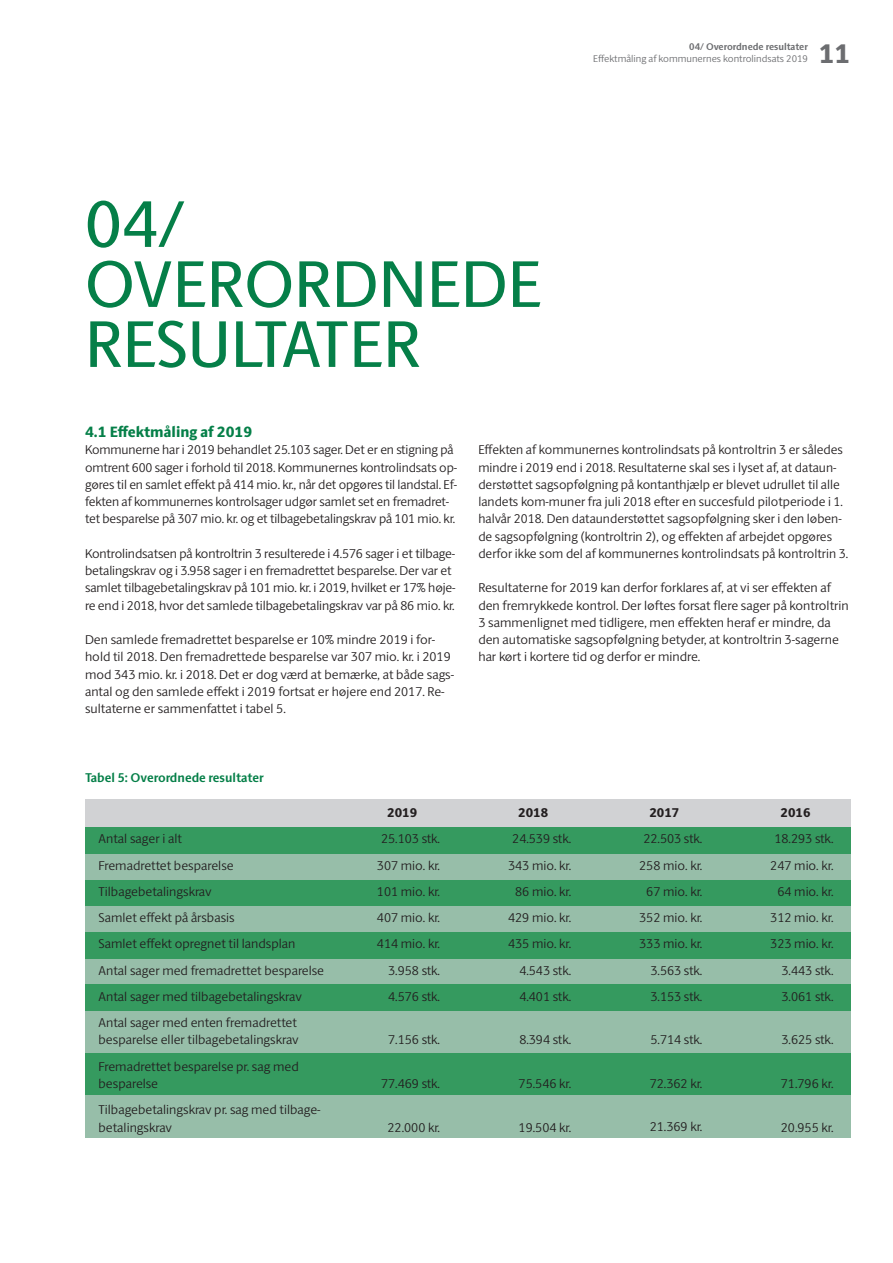
<style>
.page{position:relative;width:893px;height:1263px;background:#fff}
.page>*{position:absolute;margin:0;border:0;box-sizing:border-box;transform-origin:0 0}
.t1{font:66px "ID Sans";color:#057f48}
.t2{font:800 27px "ID Sans";color:#6c6d70}
.Brødtekst_-_Sans{font:800 15px "ID Sans";color:#057f48}
.Brødtekst_-_Sans-2{font:300 12.75px/17.2px "ID Sans";color:#231f20}
.Brødtekst_-_Sans-3{font:700 12.75px "ID Sans";color:#057f48}
.Brødtekst_-_Sans-4{font:800 12.75px "ID Sans";color:#231f20}
.t3{font:300 9.75px "ID Sans";color:#6c6d70}
.t4{font:700 9.75px "ID Sans";color:#6c6d70}
</style>
<div class="page">
<div style="left:85px;top:799px;width:765px;height:28px;background:#d1d2d4"></div>
<div style="left:85px;top:1095px;width:765px;height:43px;background:#97bea9"></div>
<div style="left:85px;top:1053px;width:765px;height:42px;background:#359a5f"></div>
<div style="left:85px;top:1010px;width:765px;height:43px;background:#97bea9"></div>
<div style="left:85px;top:984px;width:765px;height:26px;background:#359a5f"></div>
<div style="left:85px;top:958px;width:765px;height:26px;background:#97bea9"></div>
<div style="left:85px;top:932px;width:765px;height:26px;background:#359a5f"></div>
<div style="left:85px;top:906px;width:765px;height:26px;background:#97bea9"></div>
<div style="left:85px;top:880px;width:765px;height:26px;background:#359a5f"></div>
<div style="left:85px;top:853px;width:765px;height:27px;background:#97bea9"></div>
<div style="left:85px;top:827px;width:765px;height:26px;background:#359a5f"></div>
<p class="t4" style="left:689px;top:41px;width:120px">04/ Overordnede resultater</p>
<p class="t3" style="left:593px;top:53px;width:216px">Effektmåling af kommunernes kontrolindsats 2019</p>
<h2 class="t2" style="left:819px;top:37px;width:33px">11</h2>
<p class="t1" style="left:85px;top:185px;width:101px">04/</p>
<p class="t1" style="left:85px;top:245px;width:458px">OVERORDNEDE</p>
<p class="t1" style="left:85px;top:305px;width:337px">RESULTATER</p>
<p class="Brødtekst_-_Sans" style="left:85px;top:423px;width:169px">4.1 Effektmåling af 2019</p>
<p class="Brødtekst_-_Sans-2" style="left:85px;top:441px;width:374px">Kommunerne har i 2019 behandlet 25.103 sager. Det er en stigning på omtrent 600 sager i forhold til 2018. Kommunernes kontrolindsats op&shy;gøres til en samlet effekt på 414 mio. kr., når det opgøres til landstal. Ef&shy;fekten af kommunernes kontrolsager udgør samlet set en fremadret&shy;tet besparelse på 307 mio. kr. og et tilbagebetalingskrav på 101 mio. kr.</p>
<p class="Brødtekst_-_Sans-2" style="left:85px;top:545px;width:372px">Kontrolindsatsen på kontroltrin 3 resulterede i 4.576 sager i et tilbage&shy;betalingskrav og i 3.958 sager i en fremadrettet besparelse. Der var et samlet tilbagebetalingskrav på 101 mio. kr. i 2019, hvilket er 17% høje&shy;re end i 2018, hvor det samlede tilbagebetalingskrav var på 86 mio. kr.</p>
<p class="Brødtekst_-_Sans-2" style="left:85px;top:631px;width:371px">Den samlede fremadrettet besparelse er 10% mindre 2019 i for&shy;hold til 2018. Den fremadrettede besparelse var 307 mio. kr. i 2019 mod 343 mio. kr. i 2018. Det er dog værd at bemærke, at både sags&shy;antal og den samlede effekt i 2019 fortsat er højere end 2017. Re&shy;sultaterne er sammenfattet i tabel 5.</p>
<p class="Brødtekst_-_Sans-2" style="left:478px;top:441px;width:371px">Effekten af kommunernes kontrolindsats på kontroltrin 3 er således mindre i 2019 end i 2018. Resultaterne skal ses i lyset af, at dataun&shy;derstøttet sagsopfølgning på kontanthjælp er blevet udrullet til alle landets kom-muner fra juli 2018 efter en succesfuld pilotperiode i 1. halvår 2018. Den dataunderstøttet sagsopfølgning sker i den løben&shy;de sagsopfølgning (kontroltrin 2), og effekten af arbejdet opgøres derfor ikke som del af kommunernes kontrolindsats på kontroltrin 3.</p>
<p class="Brødtekst_-_Sans-2" style="left:478px;top:579px;width:372px">Resultaterne for 2019 kan derfor forklares af, at vi ser effekten af den fremrykkede kontrol. Der løftes forsat flere sager på kontroltrin 3 sammenlignet med tidligere, men effekten heraf er mindre, da den automatiske sagsopfølgning betyder, at kontroltrin 3-sagerne har kørt i kortere tid og derfor er mindre.</p>
<p class="Brødtekst_-_Sans-3" style="left:85px;top:770px;width:180px">Tabel 5: Overordnede resultater</p>
<p class="Brødtekst_-_Sans-2" style="left:99px;top:830px;width:85px">Antal sager i alt</p>
<p class="Brødtekst_-_Sans-2" style="left:99px;top:856px;width:136px">Fremadrettet besparelse</p>
<p class="Brødtekst_-_Sans-2" style="left:99px;top:883px;width:115px">Tilbagebetalingskrav</p>
<p class="Brødtekst_-_Sans-2" style="left:99px;top:909px;width:138px">Samlet effekt på årsbasis</p>
<p class="Brødtekst_-_Sans-2" style="left:99px;top:935px;width:198px">Samlet effekt opregnet til landsplan</p>
<p class="Brødtekst_-_Sans-2" style="left:99px;top:961px;width:227px">Antal sager med fremadrettet besparelse</p>
<p class="Brødtekst_-_Sans-2" style="left:99px;top:988px;width:205px">Antal sager med tilbagebetalingskrav</p>
<p class="Brødtekst_-_Sans-2" style="left:99px;top:1014px;width:200px">Antal sager med enten fremadrettet</p>
<p class="Brødtekst_-_Sans-2" style="left:99px;top:1031px;width:202px">besparelse eller tilbagebetalingskrav</p>
<p class="Brødtekst_-_Sans-2" style="left:99px;top:1057px;width:202px">Fremadrettet besparelse pr. sag med</p>
<p class="Brødtekst_-_Sans-2" style="left:99px;top:1075px;width:61px">besparelse</p>
<p class="Brødtekst_-_Sans-2" style="left:99px;top:1101px;width:224px">Tilbagebetalingskrav pr. sag med tilbage&shy;betalingskrav</p>
<p class="Brødtekst_-_Sans-4" style="left:387px;top:804px;width:31px">2019</p>
<p class="Brødtekst_-_Sans-4" style="left:518px;top:804px;width:31px">2018</p>
<p class="Brødtekst_-_Sans-4" style="left:649px;top:804px;width:31px">2017</p>
<p class="Brødtekst_-_Sans-4" style="left:780px;top:804px;width:31px">2016</p>
<p class="Brødtekst_-_Sans-2" style="left:381px;top:830px;width:60px">25.103 stk.</p>
<p class="Brødtekst_-_Sans-2" style="left:377px;top:856px;width:65px">307 mio. kr.</p>
<p class="Brødtekst_-_Sans-2" style="left:377px;top:883px;width:65px">101 mio. kr.</p>
<p class="Brødtekst_-_Sans-2" style="left:377px;top:909px;width:65px">407 mio. kr.</p>
<p class="Brødtekst_-_Sans-2" style="left:377px;top:935px;width:65px">414 mio. kr.</p>
<p class="Brødtekst_-_Sans-2" style="left:388px;top:961px;width:53px">3.958 stk.</p>
<p class="Brødtekst_-_Sans-2" style="left:388px;top:988px;width:53px">4.576 stk.</p>
<p class="Brødtekst_-_Sans-2" style="left:388px;top:1031px;width:53px">7.156 stk.</p>
<p class="Brødtekst_-_Sans-2" style="left:381px;top:1075px;width:60px">77.469 stk.</p>
<p class="Brødtekst_-_Sans-2" style="left:387px;top:1118px;width:54px">22.000 kr.</p>
<p class="Brødtekst_-_Sans-2" style="left:512px;top:830px;width:60px">24.539 stk.</p>
<p class="Brødtekst_-_Sans-2" style="left:508px;top:856px;width:65px">343 mio. kr.</p>
<p class="Brødtekst_-_Sans-2" style="left:515px;top:883px;width:58px">86 mio. kr.</p>
<p class="Brødtekst_-_Sans-2" style="left:508px;top:909px;width:65px">429 mio. kr.</p>
<p class="Brødtekst_-_Sans-2" style="left:508px;top:935px;width:65px">435 mio. kr.</p>
<p class="Brødtekst_-_Sans-2" style="left:519px;top:961px;width:53px">4.543 stk.</p>
<p class="Brødtekst_-_Sans-2" style="left:519px;top:988px;width:53px">4.401 stk.</p>
<p class="Brødtekst_-_Sans-2" style="left:519px;top:1031px;width:53px">8.394 stk.</p>
<p class="Brødtekst_-_Sans-2" style="left:519px;top:1075px;width:54px">75.546 kr.</p>
<p class="Brødtekst_-_Sans-2" style="left:519px;top:1118px;width:54px">19.504 kr.</p>
<p class="Brødtekst_-_Sans-2" style="left:643px;top:830px;width:60px">22.503 stk.</p>
<p class="Brødtekst_-_Sans-2" style="left:639px;top:856px;width:65px">258 mio. kr.</p>
<p class="Brødtekst_-_Sans-2" style="left:646px;top:883px;width:58px">67 mio. kr.</p>
<p class="Brødtekst_-_Sans-2" style="left:639px;top:909px;width:65px">352 mio. kr.</p>
<p class="Brødtekst_-_Sans-2" style="left:639px;top:935px;width:65px">333 mio. kr.</p>
<p class="Brødtekst_-_Sans-2" style="left:650px;top:961px;width:53px">3.563 stk.</p>
<p class="Brødtekst_-_Sans-2" style="left:650px;top:988px;width:53px">3.153 stk.</p>
<p class="Brødtekst_-_Sans-2" style="left:650px;top:1031px;width:53px">5.714 stk.</p>
<p class="Brødtekst_-_Sans-2" style="left:650px;top:1075px;width:54px">72.362 kr.</p>
<p class="Brødtekst_-_Sans-2" style="left:650px;top:1118px;width:54px">21.369 kr.</p>
<p class="Brødtekst_-_Sans-2" style="left:774px;top:830px;width:60px">18.293 stk.</p>
<p class="Brødtekst_-_Sans-2" style="left:770px;top:856px;width:65px">247 mio. kr.</p>
<p class="Brødtekst_-_Sans-2" style="left:777px;top:883px;width:58px">64 mio. kr.</p>
<p class="Brødtekst_-_Sans-2" style="left:770px;top:909px;width:65px">312 mio. kr.</p>
<p class="Brødtekst_-_Sans-2" style="left:770px;top:935px;width:65px">323 mio. kr.</p>
<p class="Brødtekst_-_Sans-2" style="left:781px;top:961px;width:53px">3.443 stk.</p>
<p class="Brødtekst_-_Sans-2" style="left:781px;top:988px;width:53px">3.061 stk.</p>
<p class="Brødtekst_-_Sans-2" style="left:781px;top:1031px;width:53px">3.625 stk.</p>
<p class="Brødtekst_-_Sans-2" style="left:781px;top:1075px;width:54px">71.796 kr.</p>
<p class="Brødtekst_-_Sans-2" style="left:781px;top:1118px;width:54px">20.955 kr.</p>
</div>
